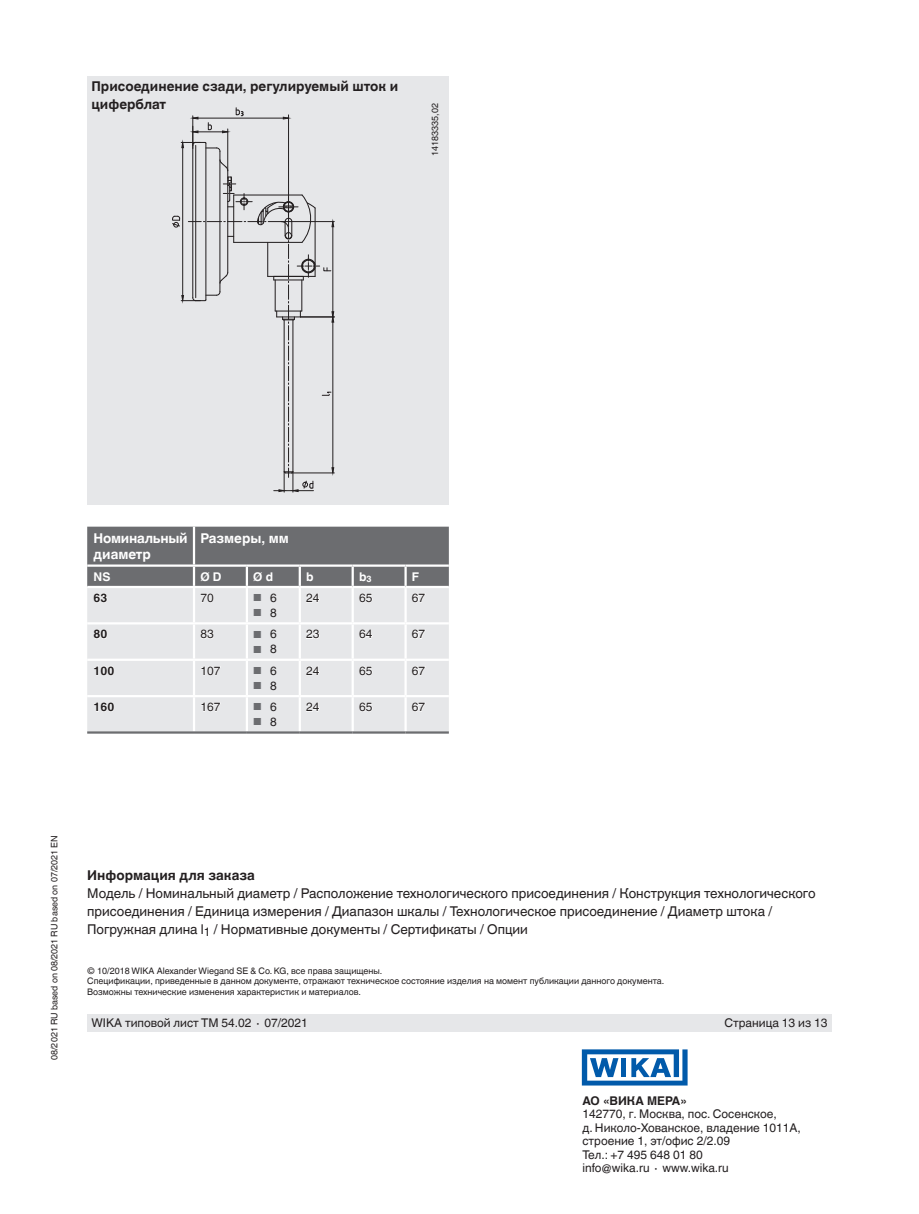
<style>
.page{position:relative;width:919px;height:1214px;background:#fff}
.page>*{position:absolute;margin:0;border:0;box-sizing:border-box;transform-origin:0 0}
.t1{font:13.5px/18px "Helvetica World";color:#231f20}
.t2{font:700 13.5px/18px "Helvetica World";color:#231f20}
.t3{font:700 13.5px/16.5px "Helvetica World";letter-spacing:-.01em;color:#fff}
.t4{font:12px/13.5px "Helvetica World";color:#231f20}
.t5{font:700 12px "Helvetica World";color:#231f20}
.t6{font:700 12px "Helvetica World";color:#fff}
.t7{font:10.2px "Helvetica World";color:#6c6d70}
.t8{font:9px/10.5px "Helvetica World";color:#231f20}
.s1{font-size:12px;color:#231f20}
</style>
<div class="page">
<div style="left:87px;top:1014px;width:744px;height:17px;background:#e6e7e9"></div>
<div style="left:87px;top:77px;width:362px;height:428px;background:#e6e7e9"></div>
<hr style="left:192px;top:145px;width:1px;height:153px;background:#231f20">
<hr style="left:195px;top:145px;width:1px;height:153px;background:#231f20">
<hr style="left:205px;top:143px;width:1px;height:157px;background:#231f20">
<hr style="left:219px;top:151px;width:1px;height:141px;background:#231f20">
<hr style="left:227px;top:129px;width:1px;height:42px;background:#231f20">
<hr style="left:288px;top:115px;width:1px;height:112px;background:#231f20">
<hr style="left:198px;top:118px;width:85px;height:1px;background:#231f20">
<svg style="left:282px;top:116px;width:6px;height:4px"></svg>
<svg style="left:236px;top:107px;width:8px;height:9px"></svg>
<hr style="left:182px;top:148px;width:1px;height:147px;background:#231f20">
<svg style="left:181px;top:116px;width:47px;height:36px"></svg>
<svg style="left:172px;top:159px;width:162px;height:333px"></svg>
<svg style="left:581px;top:1049px;width:106px;height:36px"></svg>
<div style="left:87px;top:603px;width:362px;height:128px;background:#e6e7e9"></div>
<hr style="left:193px;top:588px;width:2px;height:34px;background:#fff">
<hr style="left:351px;top:588px;width:3px;height:34px;background:#fff">
<hr style="left:193px;top:624px;width:2px;height:34px;background:#fff">
<hr style="left:351px;top:624px;width:3px;height:34px;background:#fff">
<hr style="left:193px;top:661px;width:2px;height:34px;background:#fff">
<hr style="left:351px;top:661px;width:3px;height:34px;background:#fff">
<hr style="left:193px;top:697px;width:2px;height:34px;background:#fff">
<hr style="left:351px;top:697px;width:3px;height:34px;background:#fff">
<hr style="left:247px;top:622px;width:53px;height:2px;background:#fff">
<hr style="left:247px;top:658px;width:53px;height:3px;background:#fff">
<hr style="left:247px;top:695px;width:53px;height:2px;background:#fff">
<hr style="left:246px;top:588px;width:2px;height:34px;background:#fff">
<hr style="left:298px;top:588px;width:3px;height:34px;background:#fff">
<hr style="left:246px;top:624px;width:2px;height:34px;background:#fff">
<hr style="left:298px;top:624px;width:3px;height:34px;background:#fff">
<hr style="left:246px;top:661px;width:2px;height:34px;background:#fff">
<hr style="left:298px;top:661px;width:3px;height:34px;background:#fff">
<hr style="left:246px;top:697px;width:2px;height:34px;background:#fff">
<hr style="left:298px;top:697px;width:3px;height:34px;background:#fff">
<hr style="left:404px;top:588px;width:2px;height:34px;background:#fff">
<hr style="left:404px;top:624px;width:2px;height:34px;background:#fff">
<hr style="left:404px;top:661px;width:2px;height:34px;background:#fff">
<hr style="left:404px;top:697px;width:2px;height:34px;background:#fff">
<hr style="left:87px;top:731px;width:107px;height:2px;background:#6c6d70">
<hr style="left:194px;top:731px;width:53px;height:2px;background:#6c6d70">
<hr style="left:247px;top:731px;width:53px;height:2px;background:#6c6d70">
<hr style="left:300px;top:731px;width:52px;height:2px;background:#6c6d70">
<hr style="left:352px;top:731px;width:53px;height:2px;background:#6c6d70">
<hr style="left:405px;top:731px;width:44px;height:2px;background:#6c6d70">
<hr style="left:87px;top:622px;width:107px;height:2px;background:#fff">
<hr style="left:194px;top:622px;width:53px;height:2px;background:#fff">
<hr style="left:87px;top:658px;width:107px;height:3px;background:#fff">
<hr style="left:194px;top:658px;width:53px;height:3px;background:#fff">
<hr style="left:87px;top:695px;width:107px;height:2px;background:#fff">
<hr style="left:194px;top:695px;width:53px;height:2px;background:#fff">
<hr style="left:300px;top:622px;width:52px;height:2px;background:#fff">
<hr style="left:352px;top:622px;width:53px;height:2px;background:#fff">
<hr style="left:405px;top:622px;width:44px;height:2px;background:#fff">
<hr style="left:300px;top:658px;width:52px;height:3px;background:#fff">
<hr style="left:352px;top:658px;width:53px;height:3px;background:#fff">
<hr style="left:405px;top:658px;width:44px;height:3px;background:#fff">
<hr style="left:300px;top:695px;width:52px;height:2px;background:#fff">
<hr style="left:352px;top:695px;width:53px;height:2px;background:#fff">
<hr style="left:405px;top:695px;width:44px;height:2px;background:#fff">
<svg style="left:87px;top:526px;width:362px;height:77px;background:#8f9093"></svg>
<svg style="left:93px;top:629px;width:15px;height:10px"></svg>
<svg style="left:200px;top:629px;width:14px;height:10px"></svg>
<svg style="left:306px;top:629px;width:14px;height:10px"></svg>
<svg style="left:359px;top:629px;width:14px;height:10px"></svg>
<svg style="left:411px;top:629px;width:14px;height:10px"></svg>
<svg style="left:94px;top:665px;width:21px;height:10px"></svg>
<svg style="left:201px;top:665px;width:20px;height:10px"></svg>
<svg style="left:306px;top:665px;width:14px;height:10px"></svg>
<svg style="left:359px;top:665px;width:13px;height:10px"></svg>
<svg style="left:411px;top:665px;width:14px;height:10px"></svg>
<svg style="left:94px;top:702px;width:21px;height:10px"></svg>
<svg style="left:201px;top:702px;width:20px;height:10px"></svg>
<svg style="left:306px;top:702px;width:14px;height:10px"></svg>
<svg style="left:359px;top:702px;width:13px;height:10px"></svg>
<svg style="left:411px;top:702px;width:14px;height:10px"></svg>
<h1 class="t2" style="left:91px;top:77px;width:308px">Присоединение сзади, регулируемый шток и циферблат</h1>
<p class="t8" style="left:430px;top:156px;width:54px;rotate:-90deg">14183335,02</p>
<h1 class="t3" style="left:94px;top:530px;width:95px">Номинальный диаметр</h1>
<h1 class="t3" style="left:200px;top:530px;width:90px">Размеры, мм</h1>
<h2 class="t6" style="left:94px;top:569px;width:18px">NS</h2>
<h2 class="t6" style="left:200px;top:569px;width:23px">Ø D</h2>
<h2 class="t6" style="left:253px;top:569px;width:21px">Ø d</h2>
<h2 class="t6" style="left:306px;top:569px;width:9px">b</h2>
<h2 class="t6" style="left:359px;top:569px;width:14px">b<sub>3</sub></h2>
<h2 class="t6" style="left:412px;top:569px;width:9px">F</h2>
<h2 class="t5" style="left:94px;top:591px;width:15px">63</h2>
<h2 class="t4" style="left:200px;top:591px;width:15px">70</h2>
<p class="t7" style="left:253px;top:592px;width:25px">■ <span class="s1">6</span></p>
<p class="t7" style="left:253px;top:607px;width:25px">■ <span class="s1">8</span></p>
<h2 class="t4" style="left:306px;top:591px;width:15px">24</h2>
<h2 class="t4" style="left:359px;top:591px;width:15px">65</h2>
<h2 class="t4" style="left:412px;top:591px;width:15px">67</h2>
<h2 class="t5" style="left:94px;top:627px;width:15px">80</h2>
<h2 class="t4" style="left:200px;top:627px;width:15px">83</h2>
<p class="t7" style="left:253px;top:628px;width:25px">■ <span class="s1">6</span></p>
<p class="t7" style="left:253px;top:643px;width:25px">■ <span class="s1">8</span></p>
<h2 class="t4" style="left:306px;top:627px;width:15px">23</h2>
<h2 class="t4" style="left:359px;top:627px;width:15px">64</h2>
<h2 class="t4" style="left:412px;top:627px;width:15px">67</h2>
<h2 class="t5" style="left:94px;top:663px;width:22px">100</h2>
<h2 class="t4" style="left:200px;top:664px;width:22px">107</h2>
<p class="t7" style="left:253px;top:664px;width:25px">■ <span class="s1">6</span></p>
<p class="t7" style="left:253px;top:679px;width:25px">■ <span class="s1">8</span></p>
<h2 class="t4" style="left:306px;top:664px;width:15px">24</h2>
<h2 class="t4" style="left:359px;top:664px;width:15px">65</h2>
<h2 class="t4" style="left:412px;top:664px;width:15px">67</h2>
<h2 class="t5" style="left:94px;top:700px;width:22px">160</h2>
<h2 class="t4" style="left:200px;top:700px;width:22px">167</h2>
<p class="t7" style="left:253px;top:701px;width:25px">■ <span class="s1">6</span></p>
<p class="t7" style="left:253px;top:716px;width:25px">■ <span class="s1">8</span></p>
<h2 class="t4" style="left:306px;top:700px;width:15px">24</h2>
<h2 class="t4" style="left:359px;top:700px;width:15px">65</h2>
<h2 class="t4" style="left:412px;top:700px;width:15px">67</h2>
<p class="t8" style="left:49px;top:1060px;width:226px;rotate:-90deg">08/2021 RU based on 08/2021 RU based on 07/2021 EN</p>
<h1 class="t2" style="left:87px;top:866px;width:169px">Информация для заказа</h1>
<p class="t1" style="left:87px;top:884px;width:729px">Модель / Номинальный диаметр / Расположение технологического присоединения / Конструкция технологического присоединения / Единица измерения / Диапазон шкалы / Технологическое присоединение / Диаметр штока /<br>Погружная длина l<sub>1</sub> / Нормативные документы / Сертификаты / Опции</p>
<p class="t8" style="left:87px;top:965px;width:578px">© 10/2018 WIKA Alexander Wiegand SE &amp; Co. KG, все права защищены.<br>Спецификации, приведенные в данном документе, отражают техническое состояние изделия на момент публикации данного документа.<br>Возможны технические изменения характеристик и материалов.</p>
<h2 class="t4" style="left:91px;top:1016px;width:218px">WIKA типовой лист TM 54.02 ∙ 07/2021</h2>
<h2 class="t4" style="left:724px;top:1016px;width:104px">Страница 13 из 13</h2>
<h2 class="t5" style="left:582px;top:1093px;width:106px">АО «ВИКА МЕРА»</h2>
<h2 class="t4" style="left:582px;top:1107px;width:220px">142770, г. Москва, пос. Сосенское,<br>д. Николо-Хованское, владение 1011А, строение 1, эт/офис 2/2.09<br>Тел.: +7 495 648 01 80<br>info@wika.ru ∙ www.wika.ru</h2>
</div>
